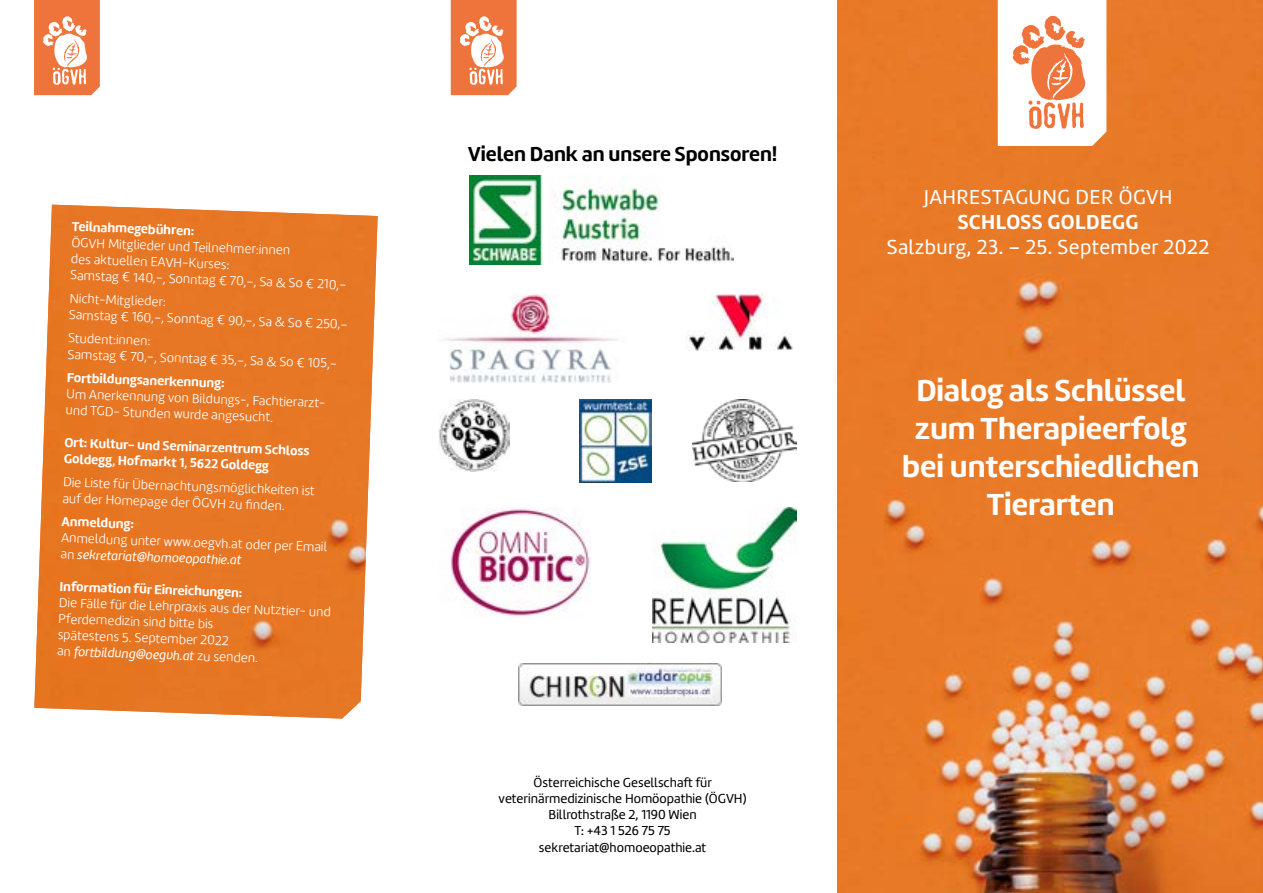
<style>
.page{position:relative;width:1263px;height:893px;background:#fff}
.page>*{position:absolute;margin:0;border:0;box-sizing:border-box;transform-origin:0 0}
.t1{font:700 31.5px/37.8px "Marine";color:#fff;text-align:center}
.t2{font:21px "Marine";letter-spacing:.02em;color:#fff}
.t3{font:700 21px "Marine";color:#000}
.t4{font:700 21px "Marine";letter-spacing:.02em;color:#fff}
.t5{font:300 13.5px/16.2px "Marine";color:#fff}
.t6{font:700 13.5px/16.2px "Marine";color:#fff}
.t7{font:13.5px/16.2px "Marine";color:#000;text-align:center}
.s1{font-weight:400;font-style:italic}
</style>
<div class="page">
<img style="left:838px;top:0;width:425px;height:893px">
<img style="left:34px;top:205px;width:344px;height:514px">
<svg style="left:998px;top:0;width:108px;height:146px"></svg>
<svg style="left:34px;top:0;width:66px;height:95px"></svg>
<svg style="left:451px;top:0;width:66px;height:95px"></svg>
<img style="left:470px;top:176px;width:264px;height:88px">
<img style="left:688px;top:295px;width:105px;height:55px">
<img style="left:443px;top:295px;width:175px;height:88px">
<img style="left:692px;top:400px;width:104px;height:81px">
<img style="left:450px;top:507px;width:140px;height:110px">
<img style="left:519px;top:663px;width:202px;height:43px">
<img style="left:579px;top:400px;width:73px;height:83px">
<img style="left:438px;top:400px;width:72px;height:72px">
<img style="left:652px;top:507px;width:144px;height:136px">
<p class="t6" style="left:72px;top:218px;width:124px;rotate:2deg">Teilnahmegebühren:</p>
<p class="t5" style="left:72px;top:234px;width:278px;rotate:2deg">ÖGVH Mitglieder und Teilnehmer:innen<br>des aktuellen EAVH-Kurses:<br>Samstag € 140,–, Sonntag € 70,–, Sa &amp; So € 210,–</p>
<p class="t5" style="left:70px;top:290px;width:280px;rotate:2deg">Nicht-Mitglieder:<br>Samstag € 160,–, Sonntag € 90,–, Sa &amp; So € 250,–</p>
<p class="t5" style="left:68px;top:330px;width:271px;rotate:2deg">Student:innen:<br>Samstag € 70,–, Sonntag € 35,–, Sa &amp; So € 105,–</p>
<p class="t6" style="left:67px;top:369px;width:159px;rotate:2deg">Fortbildungsanerkennung:</p>
<p class="t5" style="left:67px;top:385px;width:261px;rotate:2deg">Um Anerkennung von Bildungs-, Fachtierarzt&shy;und TGD- Stunden wurde angesucht.</p>
<p class="t6" style="left:65px;top:434px;width:247px;rotate:2deg">Ort: Kultur- und Seminarzentrum Schloss<br>Goldegg, Hofmarkt 1, 5622 Goldegg</p>
<p class="t5" style="left:63px;top:474px;width:253px;rotate:2deg">Die Liste für Übernachtungsmöglichkeiten ist auf der Homepage der ÖGVH zu fi nden.</p>
<p class="t6" style="left:62px;top:513px;width:74px;rotate:2deg">Anmeldung:</p>
<p class="t5" style="left:62px;top:529px;width:267px;rotate:2deg">Anmeldung unter www.oegvh.at oder per Email an <span class="s1">sekretariat@homoeopathie.at</span></p>
<p class="t6" style="left:60px;top:578px;width:184px;rotate:2deg">Information für Einreichungen:</p>
<p class="t5" style="left:59px;top:594px;width:274px;rotate:2deg">Die Fälle für die Lehrpraxis aus der Nutztier- und Pferdemedizin sind bitte bis<br>spätestens 5. September 2022<br>an <span class="s1">fortbildung@oegvh.at</span> zu senden.</p>
<h2 class="t3" style="left:468px;top:140px;width:310px">Vielen Dank an unsere Sponsoren!</h2>
<p class="t7" style="left:499px;top:774px;width:249px">Österreichische Gesellschaft für veterinärmedizinische Homöopathie (ÖGVH)<br>Billrothstraße 2, 1190 Wien<br>T: +43 1 526 75 75 sekretariat@homoeopathie.at</p>
<h2 class="t2" style="left:924px;top:184px;width:250px">JAHRESTAGUNG DER ÖGVH</h2>
<h2 class="t4" style="left:958px;top:208px;width:182px">SCHLOSS GOLDEGG</h2>
<h2 class="t2" style="left:887px;top:234px;width:324px">Salzburg, 23. – 25. September 2022</h2>
<h1 class="t1" style="left:902px;top:371px;width:299px">Dialog als Schlüssel zum Therapieerfolg bei unterschiedlichen<br>Tierarten</h1>
</div>
